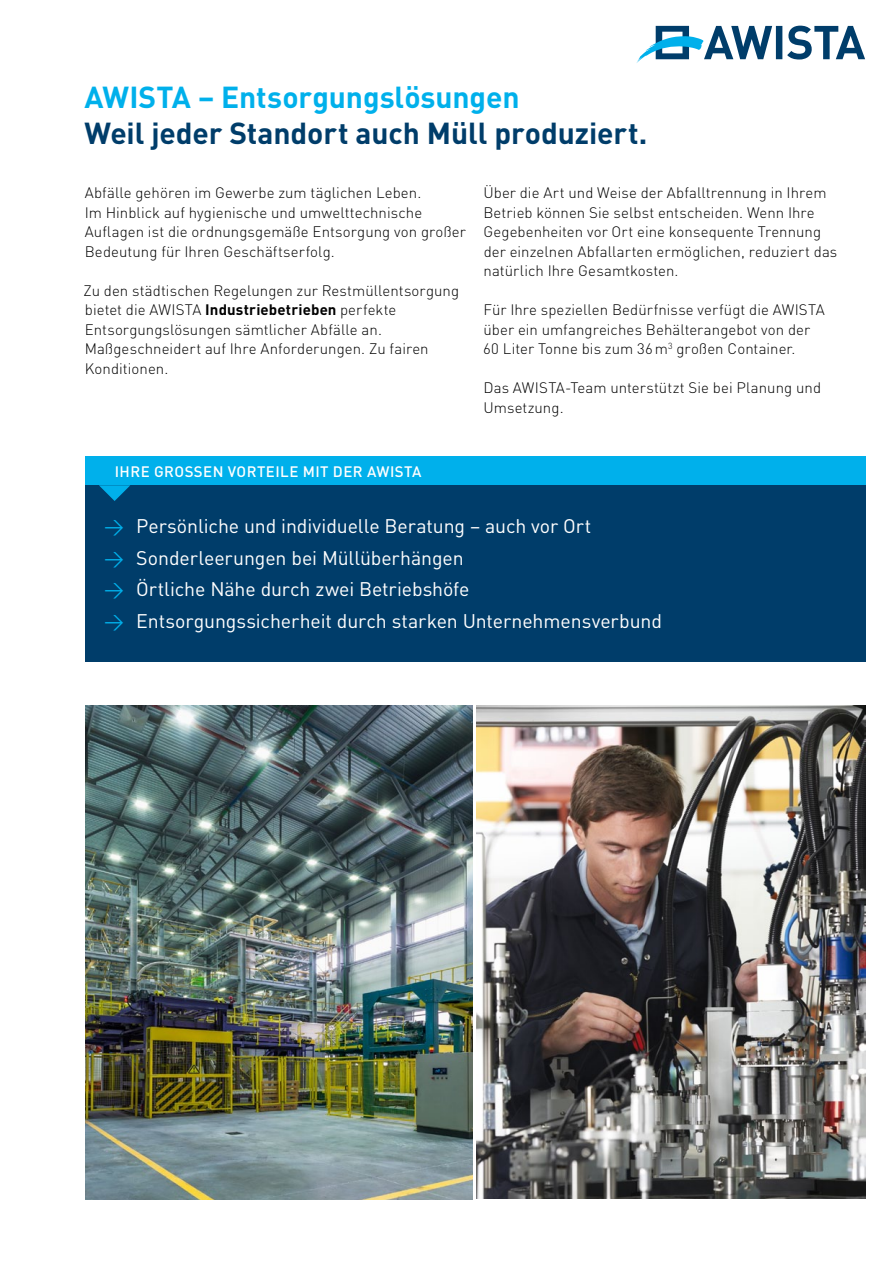
<style>
.page{position:relative;width:893px;height:1263px;background:#fff}
.page>*{position:absolute;margin:0;border:0;box-sizing:border-box;transform-origin:0 0}
.t1{font:700 30px "DIN Pro";letter-spacing:-.005em;color:#003d6a}
.t2{font:700 30px "DIN Pro";letter-spacing:-.005em;color:#00b0eb}
.t3{font:19.5px "DIN Pro";letter-spacing:-.005em;color:#fff}
.t4{font:300 15px/19.5px "DIN Pro";letter-spacing:.005em;color:#000}
.t5{font:500 15px "DIN Pro";letter-spacing:.03em;color:#fff}
.s1{font-weight:700}
.s2{color:#00b0eb}
</style>
<div class="page">
<svg style="left:636px;top:26px;width:229px;height:37px"></svg>
<div style="left:85px;top:484px;width:780px;height:178px;background:#003d6a"></div>
<div style="left:85px;top:456px;width:780px;height:29px;background:#00b0eb"></div>
<svg style="left:99px;top:485px;width:31px;height:16px"></svg>
<img style="left:476px;top:705px;width:389px;height:494px">
<img style="left:85px;top:705px;width:387px;height:494px">
<h1 class="t2" style="left:85px;top:77px;width:436px">AWISTA – Entsorgungslösungen</h1>
<h1 class="t1" style="left:85px;top:113px;width:564px">Weil jeder Standort auch Müll produziert.</h1>
<p class="t4" style="left:85px;top:182px;width:383px">Abfälle gehören im Gewerbe zum täglichen Leben.<br>Im Hinblick auf hygienische und umwelttechnische Auflagen ist die ordnungsgemäße Entsorgung von großer Bedeutung für Ihren Geschäftserfolg.</p>
<p class="t4" style="left:83px;top:280px;width:377px">Zu den städtischen Regelungen zur Restmüllentsorgung bietet die AWISTA <span class="s1">Industriebetrieben</span> perfekte Entsorgungslösungen sämtlicher Abfälle an.<br>Maßgeschneidert auf Ihre Anforderungen. Zu fairen Konditionen.</p>
<p class="t4" style="left:483px;top:182px;width:355px">Über die Art und Weise der Abfalltrennung in Ihrem Betrieb können Sie selbst entscheiden. Wenn Ihre Gegebenheiten vor Ort eine konsequente Trennung der einzelnen Abfallarten ermöglichen, reduziert das natürlich Ihre Gesamtkosten.</p>
<p class="t4" style="left:483px;top:299px;width:343px">Für Ihre speziellen Bedürfnisse verfügt die AWISTA über ein umfangreiches Behälterangebot von der<br>60 Liter Tonne bis zum 36 m<sup>3</sup> großen Container.</p>
<p class="t4" style="left:483px;top:377px;width:339px">Das AWISTA-Team unterstützt Sie bei Planung und<br>Umsetzung.</p>
<p class="t5" style="left:115px;top:461px;width:272px">IHRE GROSSEN VORTEI LE MIT DER AWIS</p>
<p class="t5" style="left:404px;top:461px;width:17px">TA</p>
<h2 class="t3" style="left:104px;top:513px;width:489px"><span class="s2">→</span> Persönliche und individuelle Beratung – auch vor Ort</h2>
<h2 class="t3" style="left:104px;top:544px;width:361px"><span class="s2">→</span> Sonderleerungen bei Müllüberhängen</h2>
<h2 class="t3" style="left:104px;top:576px;width:367px"><span class="s2">→</span> Örtliche Nähe durch zwei Betriebshöfe</h2>
<h2 class="t3" style="left:104px;top:607px;width:559px"><span class="s2">→</span> Entsorgungssicherheit durch starken Unternehmensverbund</h2>
</div>
